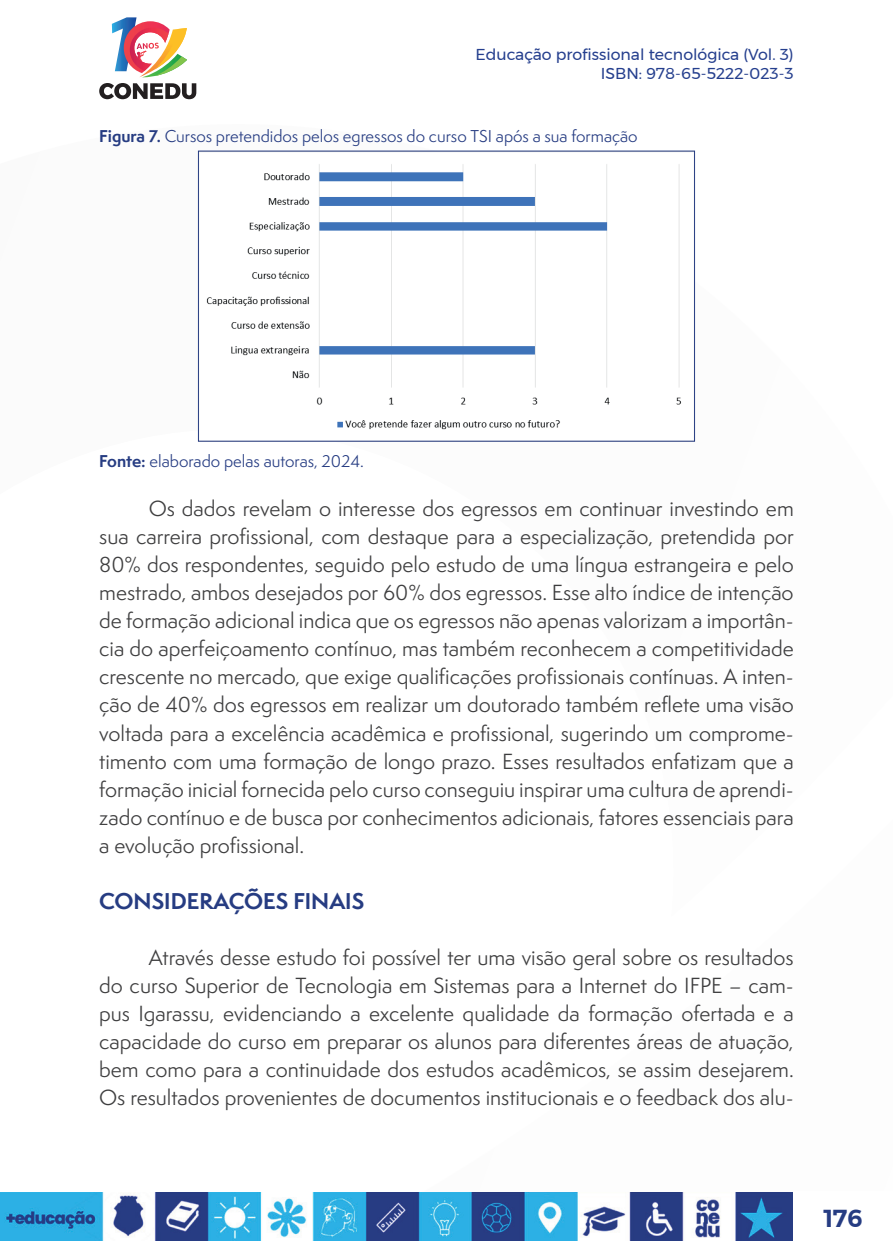
<style>
.page{position:relative;width:893px;height:1241px;background:#fff}
.page>*{position:absolute;margin:0;border:0;box-sizing:border-box;transform-origin:0 0}
.t1{font:600 24.5px "Montserrat";color:#263c82}
._8_SUBTÍTULO{font:700 21px "Semplicita Pro";color:#263c82}
._7_CORPO{font:20.12px/28px "Semplicita Pro";color:#3e3e3f;text-align:justify}
._9_LEGENDAS{font:15.75px "Semplicita Pro";color:#263c82}
.t2{font:15.75px/18.9px "Montserrat";color:#253f8e;text-align:right}
._13_FONTES{font:15.75px "Semplicita Pro";color:#263c82}
.s1{font-weight:700}
</style>
<div class="page">
<svg style="left:112px;top:17px;width:75px;height:60px"></svg>
<svg style="left:99px;top:83px;width:97px;height:16px"></svg>
<img style="left:0;top:1192px;width:793px;height:48px">
<img style="left:206px;top:164px;width:475px;height:266px">
<div style="left:198px;top:151px;width:497px;height:290px;border:1px solid #263c82"></div>
<p class="t2" style="left:475px;top:45px;width:320px">Educação profissional tecnológica (Vol. 3)<br>ISBN: 978-65-5222-023-3</p>
<p class="_9_LEGENDAS" style="left:99px;top:125px;width:540px"><span class="s1">Figura 7.</span> Cursos pretendidos pelos egressos do curso TSI após a sua formação</p>
<p class="_13_FONTES" style="left:99px;top:449px;width:266px"><span class="s1">Fonte:</span> elaborado pelas autoras, 2024.</p>
<p class="_7_CORPO" style="left:99px;top:494px;width:696px;text-indent:50px">Os dados revelam o interesse dos egressos em continuar investindo em sua carreira profissional, com destaque para a especialização, pretendida por 80% dos respondentes, seguido pelo estudo de uma língua estrangeira e pelo mestrado, ambos desejados por 60% dos egressos. Esse alto índice de intenção de formação adicional indica que os egressos não apenas valorizam a importân&shy;cia do aperfeiçoamento contínuo, mas também reconhecem a competitividade crescente no mercado, que exige qualificações profissionais contínuas. A inten&shy;ção de 40% dos egressos em realizar um doutorado também reflete uma visão voltada para a excelência acadêmica e profissional, sugerindo um comprome&shy;timento com uma formação de longo prazo. Esses resultados enfatizam que a formação inicial fornecida pelo curso conseguiu inspirar uma cultura de aprendi&shy;zado contínuo e de busca por conhecimentos adicionais, fatores essenciais para a evolução profissional.</p>
<p class="_8_SUBTÍTULO" style="left:99px;top:884px;width:267px">CONSIDERAÇÕES FINAIS</p>
<p class="_7_CORPO" style="left:99px;top:942px;width:696px;text-indent:50px">Através desse estudo foi possível ter uma visão geral sobre os resultados do curso Superior de Tecnologia em Sistemas para a Internet do IFPE – cam&shy;pus Igarassu, evidenciando a excelente qualidade da formação ofertada e a capacidade do curso em preparar os alunos para diferentes áreas de atuação, bem como para a continuidade dos estudos acadêmicos, se assim desejarem.<br>Os resultados provenientes de documentos institucionais e o feedback dos alu-</p>
<p class="t1" style="left:824px;top:1198px;width:41px">176</p>
</div>
